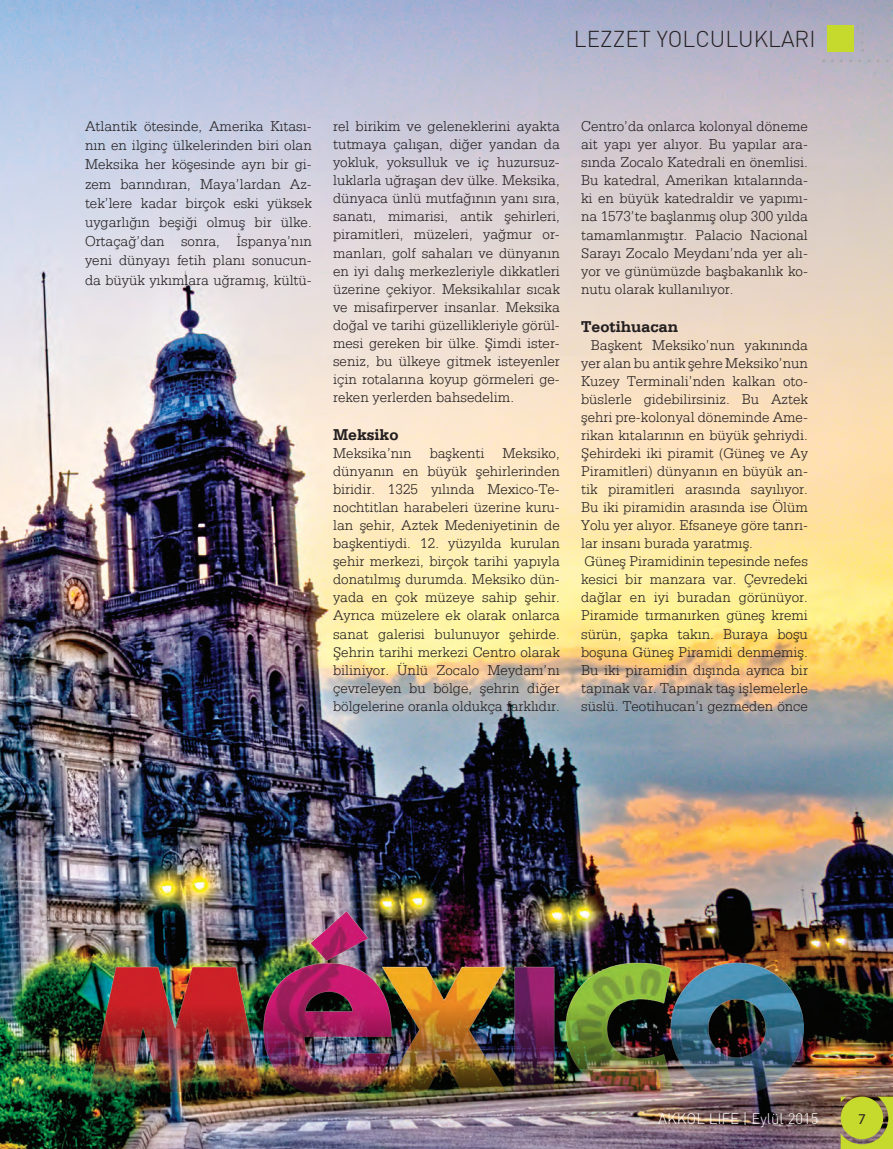
<style>
.page{position:relative;width:893px;height:1149px;background:#fff}
.page>*{position:absolute;margin:0;border:0;box-sizing:border-box;transform-origin:0 0}
.t1{font:300 22.5px "DI Nbek";color:#231f20}
.t2{font:700 16.5px "Serifa BT";color:#231f20}
.t3{font:300 15px/18px "Serifa BT";color:#231f20;text-align:justify}
.t4{font:300 15px "DI Nbek";color:#fff}
.t5{font:15px "Myriad Pro";color:#231f20}
</style>
<div class="page">
<img style="left:0;top:0;width:893px;height:1148px">
<svg style="left:841px;top:1096px;width:52px;height:52px"></svg>
<div style="left:841px;top:1096px;width:42px;height:42px;background:#c6d92d;border-radius:50%"></div>
<svg style="left:832px;top:59px;width:61px;height:3px"></svg>
<svg style="left:860px;top:0;width:3px;height:52px"></svg>
<div style="left:827px;top:25px;width:26px;height:27px;background:#c6d92d"></div>
<img style="left:89px;top:910px;width:715px;height:201px">
<h1 class="t1" style="left:574px;top:25px;width:243px">LEZZET YOLCULUKLARI</h1>
<p class="t3" style="left:85px;top:116px;width:228px;line-height:19.2px">Atlantik ötesinde, Amerika Kıtası&shy;nın en ilginç ülkelerinden biri olan Meksika her köşesinde ayrı bir gi&shy;zem barındıran, Maya’lardan Az&shy;tek’lere kadar birçok eski yüksek uygarlığın beşiği olmuş bir ülke.<br>Ortaçağ’dan sonra, İspanya’nın yeni dünyayı fetih planı sonucun&shy;da büyük yıkımlara uğramış, kültü-</p>
<p class="t3" style="left:333px;top:117px;width:228px">rel birikim ve geleneklerini ayakta tutmaya çalışan, diğer yandan da yokluk, yoksulluk ve iç huzursuz&shy;luklarla uğraşan dev ülke. Meksika, dünyaca ünlü mutfağının yanı sıra, sanatı, mimarisi, antik şehirleri, piramitleri, müzeleri, yağmur or&shy;manları, golf sahaları ve dünyanın en iyi dalış merkezleriyle dikkatleri üzerine çekiyor. Meksikalılar sıcak ve misafirperver insanlar. Meksika doğal ve tarihi güzellikleriyle görül&shy;mesi gereken bir ülke. Şimdi ister&shy;seniz, bu ülkeye gitmek isteyenler için rotalarına koyup görmeleri ge&shy;reken yerlerden bahsedelim.</p>
<p class="t2" style="left:333px;top:424px;width:67px">Meksiko</p>
<p class="t3" style="left:333px;top:443px;width:228px">Meksika’nın başkenti Meksiko, dünyanın en büyük şehirlerinden biridir. 1325 yılında Mexico-Te&shy;nochtitlan harabeleri üzerine kuru&shy;lan şehir, Aztek Medeniyetinin de başkentiydi. 12. yüzyılda kurulan şehir merkezi, birçok tarihi yapıyla donatılmış durumda. Meksiko dün&shy;yada en çok müzeye sahip şehir.<br>Ayrıca müzelere ek olarak onlarca sanat galerisi bulunuyor şehirde.<br>Şehrin tarihi merkezi Centro olarak biliniyor. Ünlü Zocalo Meydanı’nı çevreleyen bu bölge, şehrin diğer bölgelerine oranla oldukça farklıdır.</p>
<p class="t3" style="left:581px;top:117px;width:228px">Centro’da onlarca kolonyal döneme ait yapı yer alıyor. Bu yapılar ara&shy;sında Zocalo Katedrali en önemlisi.<br>Bu katedral, Amerikan kıtalarında&shy;ki en büyük katedraldir ve yapımı&shy;na 1573’te başlanmış olup 300 yılda tamamlanmıştır. Palacio Nacional Sarayı Zocalo Meydanı’nda yer alı&shy;yor ve günümüzde başbakanlık ko&shy;nutu olarak kullanılıyor.</p>
<p class="t2" style="left:581px;top:316px;width:98px">Teotihuacan</p>
<p class="t3" style="left:581px;top:335px;width:228px;text-align:left;text-indent:10px">Başkent Meksiko’nun yakınında yer alan bu antik şehre Meksiko’nun Kuzey Terminali’nden kalkan oto&shy;büslerle gidebilirsiniz. Bu Aztek şehri pre-kolonyal döneminde Ame&shy;rikan kıtalarının en büyük şehriydi.<br>Şehirdeki iki piramit (Güneş ve Ay Piramitleri) dünyanın en büyük an&shy;tik piramitleri arasında sayılıyor.<br>Bu iki piramidin arasında ise Ölüm Yolu yer alıyor. Efsaneye göre tanrı&shy;lar insanı burada yaratmış.<br>Güneş Piramidinin tepesinde nefes kesici bir manzara var. Çevredeki dağlar en iyi buradan görünüyor.<br>Piramide tırmanırken güneş kremi sürün, şapka takın. Buraya boşu boşuna Güneş Piramidi denmemiş.<br>Bu iki piramidin dışında ayrıca bir tapınak var. Tapınak taş işlemelerle süslü. Teotihucan’ı gezmeden önce</p>
<p class="t4" style="left:658px;top:1109px;width:162px">AKKOL LIFE | Eylül 2015</p>
<p class="t5" style="left:858px;top:1108px;width:9px">7</p>
</div>
